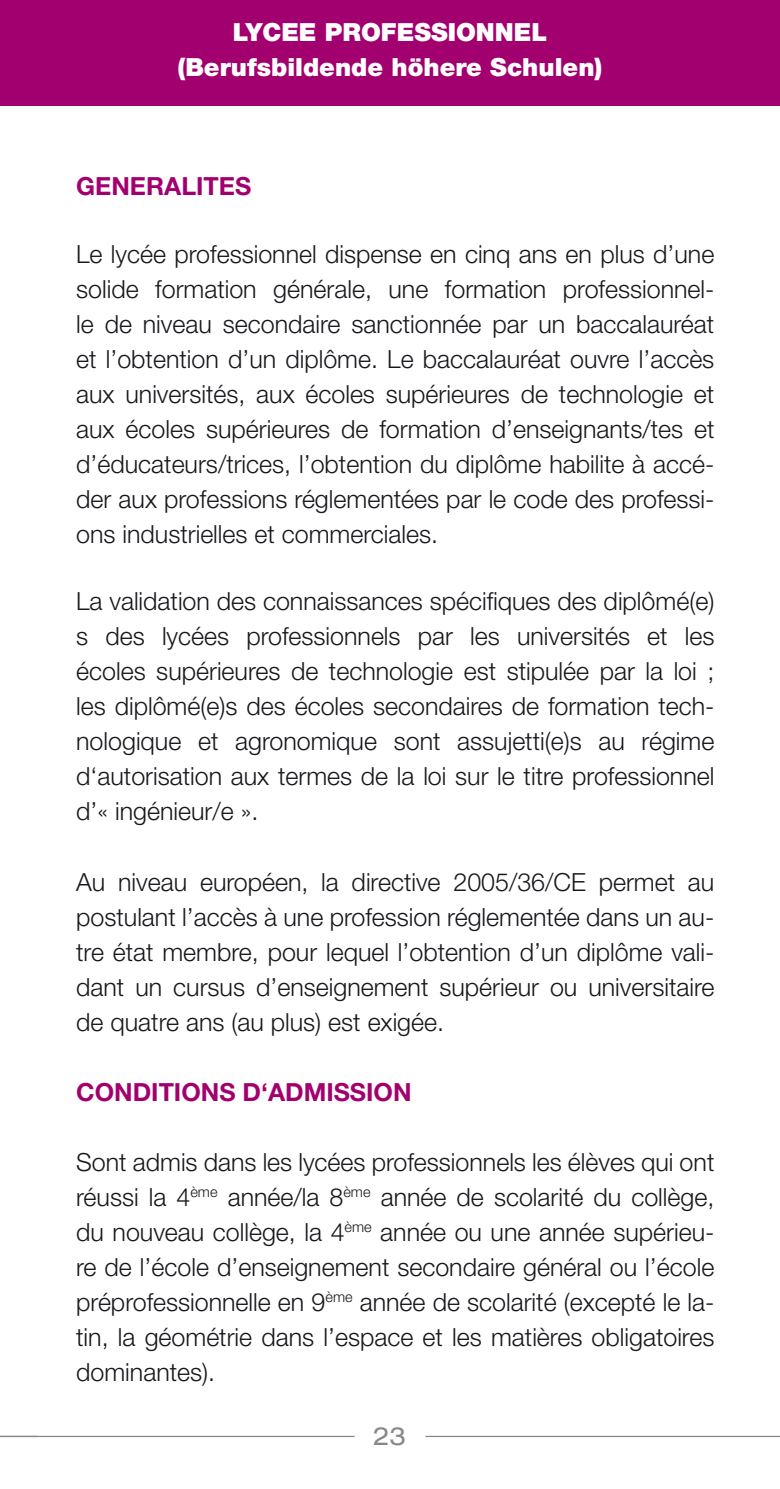
<style>
.page{position:relative;width:780px;height:1489px;background:#fff}
.page>*{position:absolute;margin:0;border:0;box-sizing:border-box;transform-origin:0 0}
.t1{font:300 25px/35px "Helvetica Neue LT Std";color:#1a171c;text-align:justify}
.t2{font:900 25px/35px "Helvetica Neue LT Std";color:#fff;text-align:center}
.t3{font:700 25px "Helvetica Neue LT Std";color:#a3006f}
.t4{font:expanded 25px "Helvetica Neue";color:#87888a}
</style>
<div class="page">
<hr style="left:0;top:1435px;width:354px;height:1px;background:#87888a">
<hr style="left:425px;top:1435px;width:355px;height:1px;background:#87888a">
<div style="left:0;top:0;width:780px;height:105px;background:#a3006f"></div>
<p class="t2" style="left:177px;top:15px;width:426px">LYCEE PROFESSIONNEL (Berufsbildende höhere Schulen)</p>
<p class="t3" style="left:76px;top:171px;width:176px">GENERALITES</p>
<p class="t1" style="left:76px;top:236px;width:639px">Le lycée professionnel dispense en cinq ans en plus d’une solide formation générale, une formation professionnel&shy;le de niveau secondaire sanctionnée par un baccalauréat et l’obtention d’un diplôme. Le baccalauréat ouvre l’accès aux universités, aux écoles supérieures de technologie et aux écoles supérieures de formation d’enseignants/tes et d’éducateurs/trices, l’obtention du diplôme habilite à accé&shy;der aux professions réglementées par le code des professi&shy;ons industrielles et commerciales.</p>
<p class="t1" style="left:76px;top:583px;width:639px">La validation des connaissances spécifiques des diplômé(e) s des lycées professionnels par les universités et les écoles supérieures de technologie est stipulée par la loi ; les diplômé(e)s des écoles secondaires de formation tech&shy;nologique et agronomique sont assujetti(e)s au régime d‘autorisation aux termes de la loi sur le titre professionnel d’« ingénieur/e ».</p>
<p class="t1" style="left:76px;top:863px;width:639px">Au niveau européen, la directive 2005/36/CE permet au postulant l’accès à une profession réglementée dans un au&shy;tre état membre, pour lequel l’obtention d’un diplôme vali&shy;dant un cursus d’enseignement supérieur ou universitaire de quatre ans (au plus) est exigée.</p>
<p class="t3" style="left:76px;top:1076px;width:337px">CONDITIONS D‘ADMISSION</p>
<p class="t1" style="left:76px;top:1143px;width:639px">Sont admis dans les lycées professionnels les élèves qui ont réussi la 4<sup>ème</sup> année/la 8<sup>ème</sup> année de scolarité du collège, du nouveau collège, la 4<sup>ème</sup> année ou une année supérieu&shy;re de l’école d’enseignement secondaire général ou l’école préprofessionnelle en 9<sup>ème</sup> année de scolarité (excepté le la&shy;tin, la géométrie dans l’espace et les matières obligatoires dominantes).</p>
<p class="t4" style="left:373px;top:1420px;width:35px">23</p>
</div>
